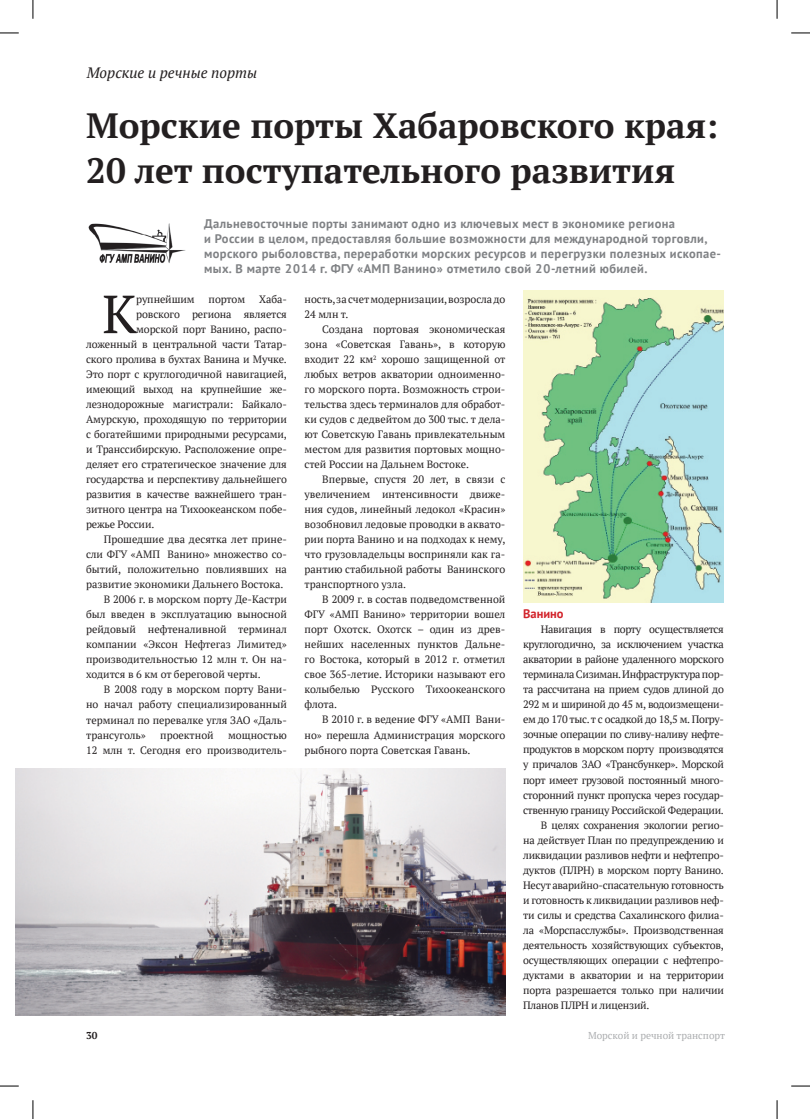
<style>
.page{position:relative;width:810px;height:1119px;background:#fff}
.page>*{position:absolute;margin:0;border:0;box-sizing:border-box;transform-origin:0 0}
.t1{font:53.5px "PT Serif";color:#231f20}
.t2{font:700 35px/45px "PT Serif";color:#231f20}
.t3{font:italic 15px "PT Serif";color:#231f20}
.t4{font:700 12.5px/15px "PT Sans";letter-spacing:.03em;color:#808285}
.t5{font:700 12.5px "PT Sans";color:#d2232a}
.t6{font:10.62px/15px "PT Serif";letter-spacing:-.01em;color:#231f20;text-align:justify}
.t7{font:10.62px "PT Serif";letter-spacing:-.03em;color:#231f20}
.t8{font:10px "PT Serif";color:#acaeb0}
.t9{font:700 10px "PT Serif";color:#231f20}
.s1{color:#acaeb0}
</style>
<div class="page">
<img style="left:15px;top:768px;width:490px;height:246px">
<img style="left:523px;top:291px;width:201px;height:311px">
<img style="left:88px;top:223px;width:98px;height:40px">
<svg style="left:0;top:32px;width:19px;height:2px"></svg>
<svg style="left:791px;top:32px;width:19px;height:2px"></svg>
<svg style="left:0;top:1085px;width:19px;height:1px"></svg>
<svg style="left:791px;top:1085px;width:19px;height:1px"></svg>
<svg style="left:32px;top:0;width:2px;height:19px"></svg>
<svg style="left:32px;top:1100px;width:2px;height:18px"></svg>
<svg style="left:776px;top:0;width:2px;height:19px"></svg>
<svg style="left:776px;top:1100px;width:2px;height:18px"></svg>
<h3 class="t3" style="left:87px;top:63px;width:172px">Морские и речные порты</h3>
<h2 class="t2" style="left:86px;top:102px;width:633px">Морские порты Хабаровского края:<br>20 лет поступательного развития</h2>
<p class="t4" style="left:204px;top:216px;width:518px">Дальневосточные порты занимают одно из ключевых мест в экономике региона<br>и России в целом, предоставляя большие возможности для международной торговли, морского рыболовства, переработки морских ресурсов и перегрузки полезных ископае&shy;мых. В марте 2014 г. ФГУ «АМП Ванино» отметило свой 20-летний юбилей.</p>
<h1 class="t1" style="left:102px;top:279px;width:36px">К</h1>
<p class="t6" style="left:136px;top:292px;width:60px">рупнейшим</p>
<p class="t6" style="left:209px;top:292px;width:38px">портом</p>
<p class="t6" style="left:259px;top:292px;width:29px">Хаба-</p>
<p class="t6" style="left:136px;top:307px;width:152px">ровского региона является</p>
<p class="t6" style="left:136px;top:322px;width:152px">морской порт Ванино, распо-</p>
<p class="t6" style="left:86px;top:337px;width:202px">ложенный в центральной части Татар-</p>
<p class="t6" style="left:86px;top:352px;width:202px">ского пролива в бухтах Ванина и Мучке.</p>
<p class="t6" style="left:86px;top:367px;width:202px">Это порт с круглогодичной навигацией,</p>
<p class="t6" style="left:86px;top:382px;width:202px">имеющий выход на крупнейшие же-</p>
<p class="t6" style="left:86px;top:397px;width:202px">лезнодорожные магистрали: Байкало-</p>
<p class="t6" style="left:86px;top:412px;width:202px">Амурскую, проходящую по территории</p>
<p class="t6" style="left:86px;top:427px;width:202px">с богатейшими природными ресурсами,</p>
<p class="t6" style="left:86px;top:442px;width:202px">и Транссибирскую. Расположение опре-</p>
<p class="t6" style="left:86px;top:457px;width:202px">деляет его стратегическое значение для</p>
<p class="t6" style="left:86px;top:472px;width:202px">государства и перспективу дальнейшего</p>
<p class="t6" style="left:86px;top:487px;width:202px">развития в качестве важнейшего тран-</p>
<p class="t6" style="left:86px;top:502px;width:202px">зитного центра на Тихоокеанском побе-</p>
<p class="t6" style="left:86px;top:517px;width:70px">режье России.</p>
<p class="t6" style="left:104px;top:532px;width:185px">Прошедшие два десятка лет прине-</p>
<p class="t6" style="left:86px;top:547px;width:202px">сли ФГУ «АМП Ванино» множество со-</p>
<p class="t6" style="left:86px;top:562px;width:202px">бытий, положительно повлиявших на</p>
<p class="t6" style="left:86px;top:577px;width:199px">развитие экономики Дальнего Востока.</p>
<p class="t6" style="left:104px;top:592px;width:185px">В 2006 г. в морском порту Де-Кастри</p>
<p class="t6" style="left:86px;top:607px;width:202px">был введен в эксплуатацию выносной</p>
<p class="t6" style="left:86px;top:622px;width:202px">рейдовый нефтеналивной терминал</p>
<p class="t6" style="left:86px;top:637px;width:202px">компании «Эксон Нефтегаз Лимитед»</p>
<p class="t6" style="left:86px;top:652px;width:202px">производительностью 12 млн т. Он на-</p>
<p class="t6" style="left:86px;top:667px;width:176px">ходится в 6 км от береговой черты.</p>
<p class="t6" style="left:104px;top:682px;width:185px">В 2008 году в морском порту Вани-</p>
<p class="t6" style="left:86px;top:697px;width:202px">но начал работу специализированный</p>
<p class="t6" style="left:86px;top:712px;width:202px">терминал по перевалке угля ЗАО «Даль-</p>
<p class="t6" style="left:86px;top:727px;width:61px">трансуголь»</p>
<p class="t6" style="left:160px;top:727px;width:55px">проектной</p>
<p class="t6" style="left:86px;top:727px;width:202px;text-align:right">мощностью<br>12 млн т. Сегодня его производитель-</p>
<p class="t6" style="left:305px;top:292px;width:202px">ность, за счет модернизации, возросла до<br>24 млн т.</p>
<p class="t6" style="left:305px;top:322px;width:202px;text-indent:18px">Создана портовая экономическая зона «Советская Гавань», в которую входит 22 км<sup>2</sup> хорошо защищенной от любых ветров акватории одноименно&shy;го морского порта. Возможность строи&shy;тельства здесь терминалов для обработ&shy;ки судов с дедвейтом до 300 тыс. т дела&shy;ют Советскую Гавань привлекательным местом для развития портовых мощно&shy;стей России на Дальнем Востоке.</p>
<p class="t6" style="left:305px;top:472px;width:202px;text-indent:18px">Впервые, спустя 20 лет, в связи с увеличением интенсивности движе&shy;ния судов, линейный ледокол «Красин» возобновил ледовые проводки в аквато&shy;рии порта Ванино и на подходах к нему, что грузовладельцы восприняли как га&shy;рантию стабильной работы Ванинского транспортного узла.</p>
<p class="t6" style="left:305px;top:592px;width:202px;text-indent:18px">В 2009 г. в состав подведомственной ФГУ «АМП Ванино» территории вошел порт Охотск. Охотск – один из древ&shy;нейших населенных пунктов Дальне&shy;го Востока, который в 2012 г. отметил свое 365-летие. Историки называют его колыбелью Русского Тихоокеанского флота.</p>
<p class="t6" style="left:305px;top:712px;width:202px;text-indent:18px">В 2010 г. в ведение ФГУ «АМП Вани&shy;но» перешла Администрация морского рыбного порта Советская Гавань.</p>
<p class="t5" style="left:523px;top:605px;width:42px">Ванино</p>
<p class="t7" style="left:541px;top:622px;width:185px">Навигация в порту осуществляется</p>
<p class="t7" style="left:523px;top:637px;width:202px">круглогодично, за исключением участка</p>
<p class="t7" style="left:523px;top:652px;width:202px">акватории в районе удаленного морского</p>
<p class="t7" style="left:523px;top:667px;width:202px">терминала Сизиман. Инфраструктура пор-</p>
<p class="t7" style="left:523px;top:682px;width:202px">та рассчитана на прием судов длиной до</p>
<p class="t7" style="left:523px;top:697px;width:202px">292 м и шириной до 45 м, водоизмещени-</p>
<p class="t7" style="left:523px;top:712px;width:202px">ем до 170 тыс. т с осадкой до 18,5 м. Погру-</p>
<p class="t7" style="left:523px;top:727px;width:202px">зочные операции по сливу-наливу нефте-</p>
<p class="t7" style="left:523px;top:742px;width:202px">продуктов в морском порту производятся</p>
<p class="t7" style="left:523px;top:757px;width:202px">у причалов ЗАО «Трансбункер». Морской</p>
<p class="t7" style="left:523px;top:772px;width:202px">порт имеет грузовой постоянный много-</p>
<p class="t7" style="left:523px;top:787px;width:202px">сторонний пункт пропуска через государ-</p>
<p class="t7" style="left:523px;top:802px;width:202px">ственную границу Российской Федерации.</p>
<p class="t6" style="left:541px;top:817px;width:185px">В целях сохранения экологии регио-</p>
<p class="t6" style="left:523px;top:832px;width:202px">на действует План по предупреждению и</p>
<p class="t6" style="left:523px;top:847px;width:202px">ликвидации разливов нефти и нефтепро-</p>
<p class="t6" style="left:523px;top:862px;width:202px">дуктов (ПЛРН) в морском порту Ванино.</p>
<p class="t6" style="left:523px;top:877px;width:202px">Несут аварийно-спасательную готовность</p>
<p class="t6" style="left:523px;top:892px;width:202px">и готовность к ликвидации разливов неф-</p>
<p class="t6" style="left:523px;top:907px;width:202px">ти силы и средства Сахалинского филиа-</p>
<p class="t6" style="left:523px;top:922px;width:202px">ла «Морспасслужбы». Производственная</p>
<p class="t6" style="left:523px;top:937px;width:202px">деятельность хозяйствующих субъектов,</p>
<p class="t6" style="left:523px;top:952px;width:202px">осуществляющих операции с нефтепро-</p>
<p class="t6" style="left:523px;top:967px;width:202px">дуктами в акватории и на территории</p>
<p class="t6" style="left:523px;top:982px;width:202px">порта разрешается только при наличии</p>
<p class="t6" style="left:523px;top:997px;width:128px">Планов ПЛРН и лицензий.</p>
<p class="t9" style="left:86px;top:1028px;width:18px">30 <span class="s1">-</span></p>
<p class="t8" style="left:588px;top:1028px;width:138px">Морской и речной транспорт</p>
</div>
